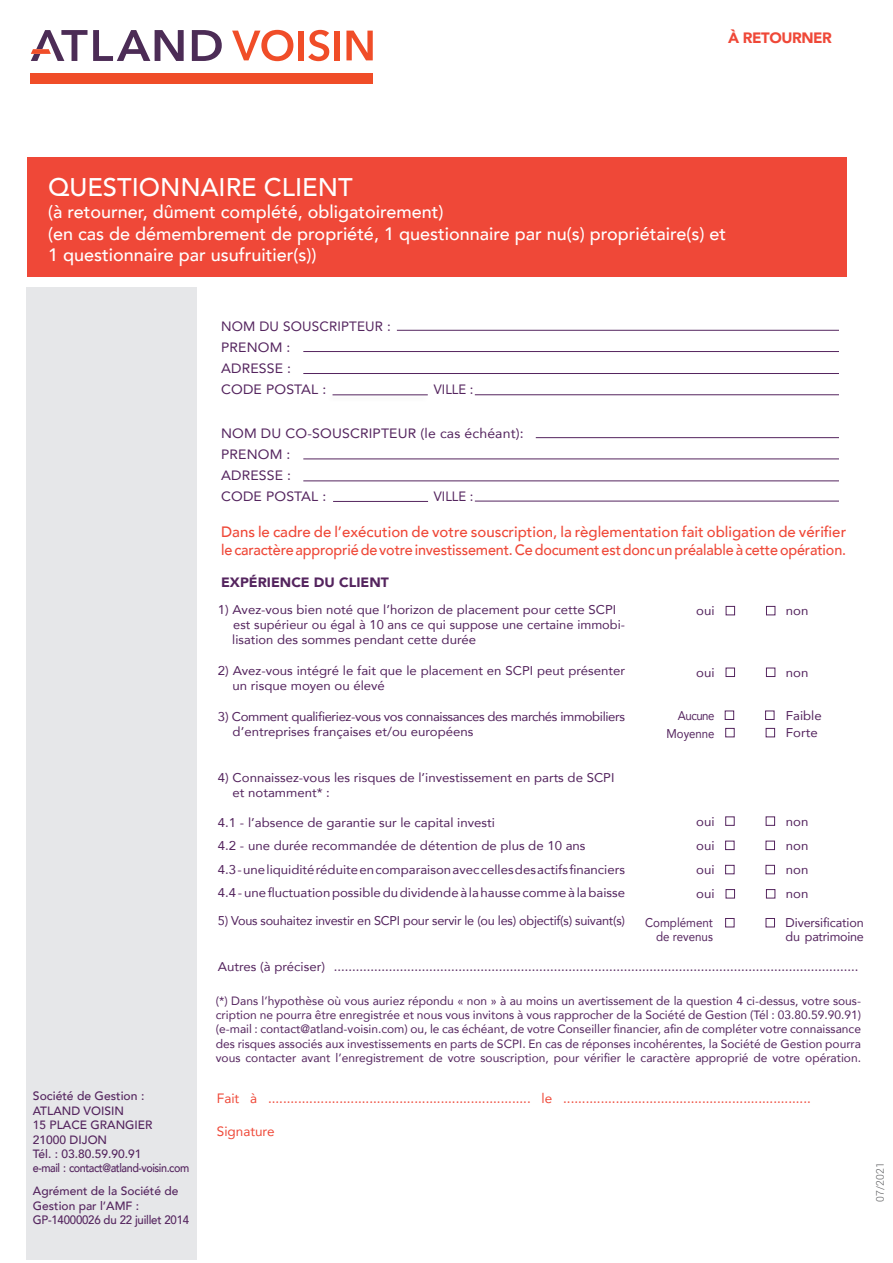
<style>
.page{position:relative;width:893px;height:1263px;background:#fff}
.page>*{position:absolute;margin:0;border:0;box-sizing:border-box;transform-origin:0 0}
.t1{font:500 25.5px "Avenir";color:#fff}
.t2{font:500 18px/21.6px "Avenir";color:#fff}
.t3{font:500 15px/18px "Avenir";letter-spacing:-.01em;color:#ef4838}
.t4{font:900 15px "Avenir";letter-spacing:-.03em;color:#ef4838}
.t5{font:13.5px "Avenir";color:#ef4838}
.t6{font:13.5px/21px "Avenir";letter-spacing:.01em;color:#54245e;scale:1.04 1}
.t7{font:13.5px/21px "Avenir";letter-spacing:.01em;color:#54245e}
.t8{font:900 13.5px "Avenir";color:#54245e;scale:1.04 1}
.t9{font:12.75px/15.3px "Avenir";color:#54245e;scale:1.04 1}
.t10{font:12.75px/15.3px "Avenir";letter-spacing:-.03em;color:#54245e;scale:1.04 1}
.t11{font:12.75px "Avenir";letter-spacing:-.02em;color:#54245e}
.t12{font:12.75px/14.7px "Avenir";color:#54245e}
.t13{font:12.75px/14.7px "Avenir";color:#54245e;text-align:right;scale:.91 1}
.t14{font:12.75px "Avenir";color:#54245e;scale:.9 1}
.t15{font:500 12.15px "Avenir";letter-spacing:-.02em;color:#54245e;scale:.94 1}
.t16{font:500 12.15px "Avenir";color:#54245e}
.t17{font:12px/14.4px "Avenir";color:#54245e;text-align:justify}
.t18{font:500 12px/14.4px "Avenir";color:#54245e}
.t19{font:300 10.5px "Roboto";color:#57585a}
</style>
<div class="page">
<div style="left:27px;top:157px;width:819px;height:119px;background:#ef4838"></div>
<div style="left:27px;top:288px;width:170px;height:972px;background:#e6e7e9"></div>
<div style="left:326px;top:393px;width:103px;height:10px;background:#231f20;opacity:.14"></div>
<hr style="left:333px;top:394px;width:95px;height:1px;background:#54245e">
<hr style="left:397px;top:330px;width:442px;height:1px;background:#54245e">
<hr style="left:303px;top:351px;width:536px;height:1px;background:#54245e">
<hr style="left:303px;top:373px;width:536px;height:1px;background:#54245e">
<hr style="left:536px;top:437px;width:303px;height:1px;background:#54245e">
<hr style="left:303px;top:458px;width:536px;height:1px;background:#54245e">
<hr style="left:303px;top:480px;width:536px;height:1px;background:#54245e">
<hr style="left:333px;top:501px;width:95px;height:1px;background:#54245e">
<hr style="left:475px;top:501px;width:364px;height:1px;background:#54245e">
<hr style="left:475px;top:394px;width:364px;height:1px;background:#54245e">
<svg style="left:232px;top:30px;width:61px;height:31px"></svg>
<div style="left:299px;top:31px;width:5px;height:29px;background:#f04d28"></div>
<svg style="left:308px;top:30px;width:21px;height:31px"></svg>
<div style="left:335px;top:31px;width:5px;height:29px;background:#f04d28"></div>
<svg style="left:346px;top:31px;width:27px;height:29px"></svg>
<svg style="left:192px;top:30px;width:30px;height:31px"></svg>
<svg style="left:31px;top:30px;width:153px;height:31px"></svg>
<div style="left:30px;top:73px;width:343px;height:10px;background:#f04d28"></div>
<div style="left:766px;top:606px;width:9px;height:9px;border:1px solid #54245e"></div>
<div style="left:766px;top:668px;width:9px;height:9px;border:1px solid #54245e"></div>
<div style="left:765px;top:711px;width:9px;height:9px;border:1px solid #54245e"></div>
<div style="left:766px;top:728px;width:9px;height:9px;border:1px solid #54245e"></div>
<div style="left:766px;top:816px;width:9px;height:10px;border:1px solid #54245e"></div>
<div style="left:766px;top:841px;width:9px;height:9px;border:1px solid #54245e"></div>
<div style="left:766px;top:865px;width:9px;height:9px;border:1px solid #54245e"></div>
<div style="left:766px;top:889px;width:9px;height:9px;border:1px solid #54245e"></div>
<div style="left:766px;top:918px;width:9px;height:9px;border:1px solid #54245e"></div>
<div style="left:726px;top:606px;width:9px;height:9px;border:1px solid #54245e"></div>
<div style="left:726px;top:668px;width:9px;height:9px;border:1px solid #54245e"></div>
<div style="left:725px;top:711px;width:9px;height:9px;border:1px solid #54245e"></div>
<div style="left:725px;top:728px;width:10px;height:9px;border:1px solid #54245e"></div>
<div style="left:725px;top:816px;width:10px;height:10px;border:1px solid #54245e"></div>
<div style="left:725px;top:841px;width:9px;height:9px;border:1px solid #54245e"></div>
<div style="left:725px;top:865px;width:9px;height:9px;border:1px solid #54245e"></div>
<div style="left:726px;top:889px;width:9px;height:9px;border:1px solid #54245e"></div>
<div style="left:725px;top:918px;width:9px;height:9px;border:1px solid #54245e"></div>
<p class="t4" style="left:728px;top:25px;width:105px">À RETOURNER</p>
<h1 class="t1" style="left:48px;top:165px;width:306px">QUESTIONNAIRE CLIENT</h1>
<h2 class="t2" style="left:48px;top:200px;width:679px">(à retourner, dûment complété, obligatoirement)<br>(en cas de démembrement de propriété, 1 questionnaire par nu(s) propriétaire(s) et<br>1 questionnaire par usufruitier(s))</h2>
<p class="t16" style="left:33px;top:1085px;width:113px">Société de Gestion :</p>
<p class="t18" style="left:33px;top:1103px;width:158px">ATLAND VOISIN<br>15 PLACE GRANGIER<br>21000 DIJON<br>Tél. : 03.80.59.90.91<br>e-mail : contact@atland-voisin.com</p>
<p class="t18" style="left:33px;top:1183px;width:147px">Agrément de la Société de<br>Gestion par l’AMF :</p>
<p class="t15" style="left:33px;top:1209px;width:168px">GP-14000026 du 22 juillet 2014</p>
<p class="t7" style="left:221px;top:316px;width:171px">NOM DU SOUSCRIPTEUR :<br>PRENOM :<br>ADRESSE :<br>CODE POSTAL :</p>
<p class="t7" style="left:434px;top:379px;width:41px">VILLE :</p>
<p class="t6" style="left:221px;top:422px;width:292px">NOM DU CO-SOUSCRIPTEUR (le cas échéant):<br>PRENOM :<br>ADRESSE :<br>CODE POSTAL :</p>
<p class="t7" style="left:434px;top:485px;width:41px">VILLE :</p>
<p class="t3" style="left:221px;top:522px;width:627px">Dans le cadre de l’exécution de votre souscription, la règlementation fait obligation de vérifier le caractère approprié de votre investissement. Ce document est donc un préalable à cette opération.</p>
<p class="t8" style="left:221px;top:571px;width:163px">EXPÉRIENCE DU CLIENT</p>
<p class="t9" style="left:232px;top:601px;width:379px;text-indent:-14px">1) Avez-vous bien noté que l’horizon de placement pour cette SCPI est supérieur ou égal à 10 ans ce qui suppose une certaine immobi&shy;lisation des sommes pendant cette durée</p>
<p class="t9" style="left:233px;top:662px;width:379px;text-indent:-15px">2) Avez-vous intégré le fait que le placement en SCPI peut présenter un risque moyen ou élevé</p>
<p class="t10" style="left:233px;top:708px;width:379px;text-indent:-15px">3) Comment qualifieriez-vous vos connaissances des marchés immobiliers d’entreprises françaises et/ou européens</p>
<p class="t9" style="left:233px;top:769px;width:369px;text-indent:-15px">4) Connaissez-vous les risques de l’investissement en parts de SCPI et notamment* :</p>
<p class="t9" style="left:218px;top:811px;width:393px;line-height:23.2px">4.1 - l’absence de garantie sur le capital investi<br>4.2 - une durée recommandée de détention de plus de 10 ans<br>4.3 - une liquidité réduite en comparaison avec celles des actifs financiers 4.4 - une fluctuation possible du dividende à la hausse comme à la baisse</p>
<p class="t11" style="left:218px;top:910px;width:409px">5) Vous souhaitez investir en SCPI pour servir le (ou les) objectif(s) suivant(s)</p>
<p class="t9" style="left:218px;top:959px;width:104px">Autres (à préciser)</p>
<p class="t9" style="left:696px;top:602px;width:19px">oui</p>
<p class="t9" style="left:786px;top:602px;width:23px">non</p>
<p class="t9" style="left:696px;top:665px;width:19px">oui</p>
<p class="t9" style="left:786px;top:665px;width:23px">non</p>
<p class="t14" style="left:678px;top:706px;width:42px">Aucune</p>
<p class="t9" style="left:786px;top:707px;width:36px;line-height:17px">Faible<br>Forte</p>
<p class="t14" style="left:667px;top:723px;width:55px">Moyenne</p>
<p class="t9" style="left:696px;top:813px;width:19px">oui</p>
<p class="t9" style="left:786px;top:813px;width:23px">non</p>
<p class="t9" style="left:696px;top:837px;width:19px">oui</p>
<p class="t9" style="left:786px;top:837px;width:23px">non</p>
<p class="t9" style="left:696px;top:862px;width:19px">oui</p>
<p class="t9" style="left:786px;top:862px;width:23px">non</p>
<p class="t9" style="left:696px;top:886px;width:19px">oui</p>
<p class="t9" style="left:786px;top:886px;width:23px">non</p>
<p class="t13" style="left:645px;top:914px;width:76px">Complément de revenus</p>
<p class="t12" style="left:786px;top:914px;width:80px">Diversification du patrimoine</p>
<p class="t9" style="left:334px;top:959px;width:506px">...............................................................................................................................................</p>
<p class="t17" style="left:216px;top:993px;width:647px">(*) Dans l’hypothèse où vous auriez répondu « non » à au moins un avertissement de la question 4 ci-dessus, votre sous&shy;cription ne pourra être enregistrée et nous vous invitons à vous rapprocher de la Société de Gestion (Tél : 03.80.59.90.91) (e-mail : contact@atland-voisin.com) ou, le cas échéant, de votre Conseiller financier, afin de compléter votre connaissance des risques associés aux investissements en parts de SCPI. En cas de réponses incohérentes, la Société de Gestion pourra vous contacter avant l’enregistrement de votre souscription, pour vérifier le caractère approprié de votre opération.</p>
<p class="t5" style="left:217px;top:1088px;width:595px">Fait à ...................................................................... le ..................................................................</p>
<p class="t5" style="left:217px;top:1120px;width:59px">Signature</p>
<p class="t19" style="left:873px;top:1202px;width:41px;rotate:-90deg">07/2021</p>
</div>
